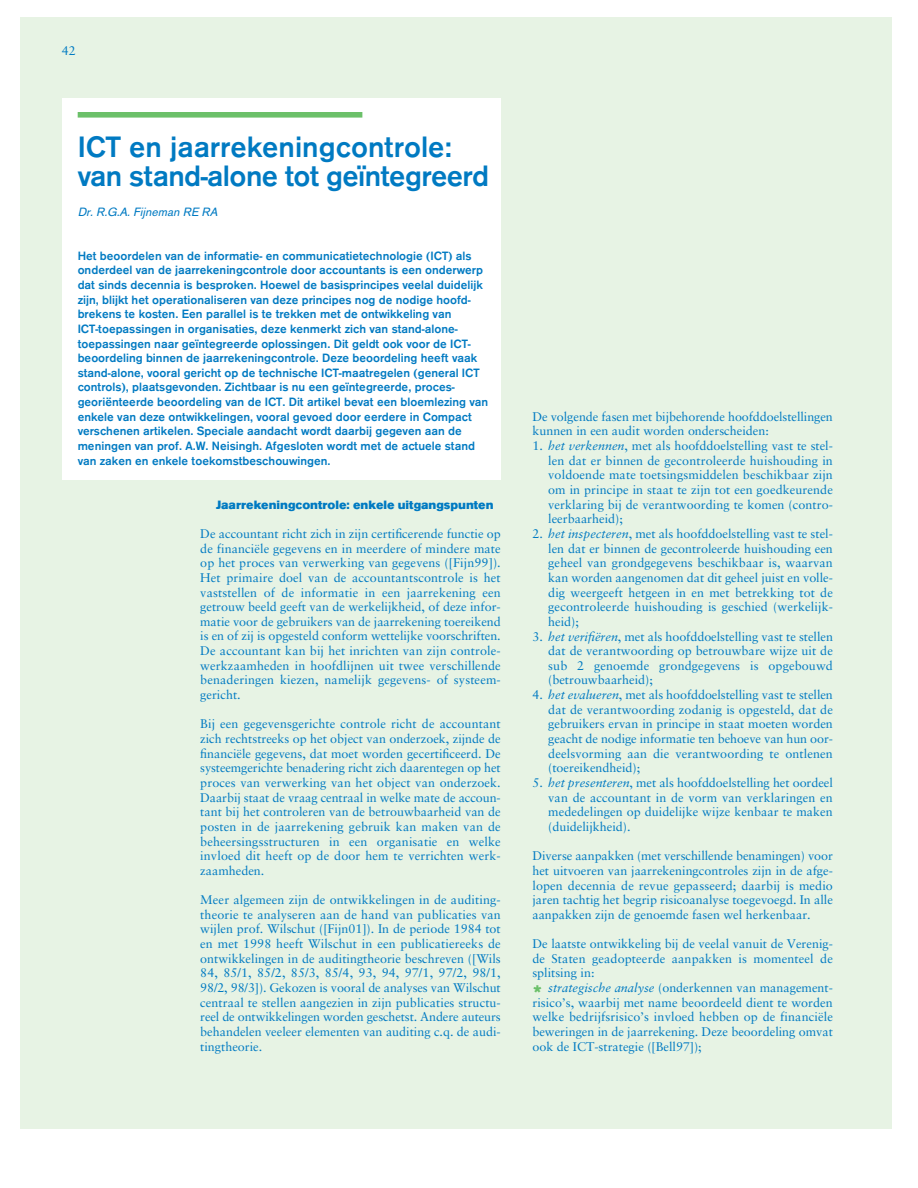
<style>
.page{position:relative;width:918px;height:1188px;background:#fff}
.page>*{position:absolute;margin:0;border:0;box-sizing:border-box;transform-origin:0 0}
.t1{font:500 30.75px/29.2px "Accius T";letter-spacing:-.015em;color:#007ac2}
.t2{font:12.6px/14.7px "Sabon";color:#007ac2;text-align:justify}
.t3{font:500 12.6px/14.7px "Accius T";color:#007ac2}
.t4{font:900 12.6px "Accius T";color:#007ac2}
.t5{font:italic 12.6px "Accius T";color:#007ac2}
.s1{font-style:italic}
.s2{font-family:"Accius T";font-weight:900;font-size:25.05px;color:#6bc069}
</style>
<div class="page">
<div style="left:21px;top:18px;width:871px;height:1110px;background:#e7f3e4"></div>
<div style="left:62px;top:98px;width:439px;height:381px;background:#fff"></div>
<div style="left:78px;top:112px;width:284px;height:6px;background:#6bc069"></div>
<p class="t2" style="left:62px;top:44px;width:15px">42</p>
<h1 class="t1" style="left:78px;top:135px;width:413px">ICT en jaarrekeningcontrole: van stand-alone tot geïntegreerd</h1>
<p class="t5" style="left:78px;top:208px;width:141px">Dr. R.G.A. Fijneman RE RA</p>
<p class="t3" style="left:78px;top:249px;width:412px">Het beoordelen van de informatie- en communicatietechnologie (ICT) als onderdeel van de jaarrekeningcontrole door accountants is een onderwerp dat sinds decennia is besproken. Hoewel de basisprincipes veelal duidelijk zijn, blijkt het operationaliseren van deze principes nog de nodige hoofd&shy;brekens te kosten. Een parallel is te trekken met de ontwikkeling van ICT-toepassingen in organisaties, deze kenmerkt zich van stand-alone&shy;toepassingen naar geïntegreerde oplossingen. Dit geldt ook voor de ICT&shy;beoordeling binnen de jaarrekeningcontrole. Deze beoordeling heeft vaak stand-alone, vooral gericht op de technische ICT-maatregelen (general ICT controls), plaatsgevonden. Zichtbaar is nu een geïntegreerde, proces&shy;georiënteerde beoordeling van de ICT. Dit artikel bevat een bloemlezing van enkele van deze ontwikkelingen, vooral gevoed door eerdere in Compact verschenen artikelen. Speciale aandacht wordt daarbij gegeven aan de meningen van prof. A.W. Neisingh. Afgesloten wordt met de actuele stand van zaken en enkele toekomstbeschouwingen.</p>
<p class="t4" style="left:216px;top:501px;width:279px">Jaarrekeningcontrole: enkele uitgangspunten</p>
<p class="t2" style="left:200px;top:527px;width:302px">De accountant richt zich in zijn certificerende functie op de financiële gegevens en in meerdere of mindere mate op het proces van verwerking van gegevens ([Fijn99]).<br>Het primaire doel van de accountantscontrole is het vaststellen of de informatie in een jaarrekening een getrouw beeld geeft van de werkelijkheid, of deze infor&shy;matie voor de gebruikers van de jaarrekening toereikend is en of zij is opgesteld conform wettelijke voorschriften.<br>De accountant kan bij het inrichten van zijn controle&shy;werkzaamheden in hoofdlijnen uit twee verschillende benaderingen kiezen, namelijk gegevens- of systeem&shy;gericht.</p>
<p class="t2" style="left:200px;top:718px;width:302px">Bij een gegevensgerichte controle richt de accountant zich rechtstreeks op het object van onderzoek, zijnde de financiële gegevens, dat moet worden gecertificeerd. De systeemgerichte benadering richt zich daarentegen op het proces van verwerking van het object van onderzoek.<br>Daarbij staat de vraag centraal in welke mate de accoun&shy;tant bij het controleren van de betrouwbaarheid van de posten in de jaarrekening gebruik kan maken van de beheersingsstructuren in een organisatie en welke invloed dit heeft op de door hem te verrichten werk&shy;zaamheden.</p>
<p class="t2" style="left:200px;top:893px;width:302px">Meer algemeen zijn de ontwikkelingen in de auditing&shy;theorie te analyseren aan de hand van publicaties van wijlen prof. Wilschut ([Fijn01]). In de periode 1984 tot en met 1998 heeft Wilschut in een publicatiereeks de ontwikkelingen in de auditingtheorie beschreven ([Wils 84, 85/1, 85/2, 85/3, 85/4, 93, 94, 97/1, 97/2, 98/1, 98/2, 98/3]). Gekozen is vooral de analyses van Wilschut centraal te stellen aangezien in zijn publicaties structu&shy;reel de ontwikkelingen worden geschetst. Andere auteurs behandelen veeleer elementen van auditing c.q. de audi&shy;tingtheorie.</p>
<p class="t2" style="left:532px;top:410px;width:302px">De volgende fasen met bijbehorende hoofddoelstellingen kunnen in een audit worden onderscheiden:</p>
<p class="t2" style="left:548px;top:439px;width:286px;text-indent:-16px">1. <span class="s1">het verkennen</span>, met als hoofddoelstelling vast te stel&shy;len dat er binnen de gecontroleerde huishouding in voldoende mate toetsingsmiddelen beschikbaar zijn om in principe in staat te zijn tot een goedkeurende verklaring bij de verantwoording te komen (contro&shy;leerbaarheid);</p>
<p class="t2" style="left:548px;top:527px;width:286px;text-indent:-16px">2. <span class="s1">het inspecteren</span>, met als hoofddoelstelling vast te stel&shy;len dat er binnen de gecontroleerde huishouding een geheel van grondgegevens beschikbaar is, waarvan kan worden aangenomen dat dit geheel juist en volle&shy;dig weergeeft hetgeen in en met betrekking tot de gecontroleerde huishouding is geschied (werkelijk&shy;heid);</p>
<p class="t2" style="left:548px;top:630px;width:286px;text-indent:-16px">3. <span class="s1">het verifiëren</span>, met als hoofddoelstelling vast te stellen dat de verantwoording op betrouwbare wijze uit de sub 2 genoemde grondgegevens is opgebouwd (betrouwbaarheid);</p>
<p class="t2" style="left:548px;top:688px;width:286px;text-indent:-16px">4. <span class="s1">het evalueren</span>, met als hoofddoelstelling vast te stellen dat de verantwoording zodanig is opgesteld, dat de gebruikers ervan in principe in staat moeten worden geacht de nodige informatie ten behoeve van hun oor&shy;deelsvorming aan die verantwoording te ontlenen (toereikendheid);</p>
<p class="t2" style="left:548px;top:776px;width:286px;text-indent:-16px">5. <span class="s1">het presenteren</span>, met als hoofddoelstelling het oordeel van de accountant in de vorm van verklaringen en mededelingen op duidelijke wijze kenbaar te maken (duidelijkheid).</p>
<p class="t2" style="left:532px;top:850px;width:302px">Diverse aanpakken (met verschillende benamingen) voor het uitvoeren van jaarrekeningcontroles zijn in de afge&shy;lopen decennia de revue gepasseerd; daarbij is medio jaren tachtig het begrip risicoanalyse toegevoegd. In alle aanpakken zijn de genoemde fasen wel herkenbaar.</p>
<p class="t2" style="left:532px;top:937px;width:302px;text-align:left">De laatste ontwikkeling bij de veelal vanuit de Verenig&shy;de Staten geadopteerde aanpakken is momenteel de splitsing in:<br><span class="s2">*</span> <span class="s1">strategische analyse</span> (onderkennen van management&shy;risico’s, waarbij met name beoordeeld dient te worden welke bedrijfsrisico’s invloed hebben op de financiële beweringen in de jaarrekening. Deze beoordeling omvat ook de ICT-strategie ([Bell97]);</p>
</div>
